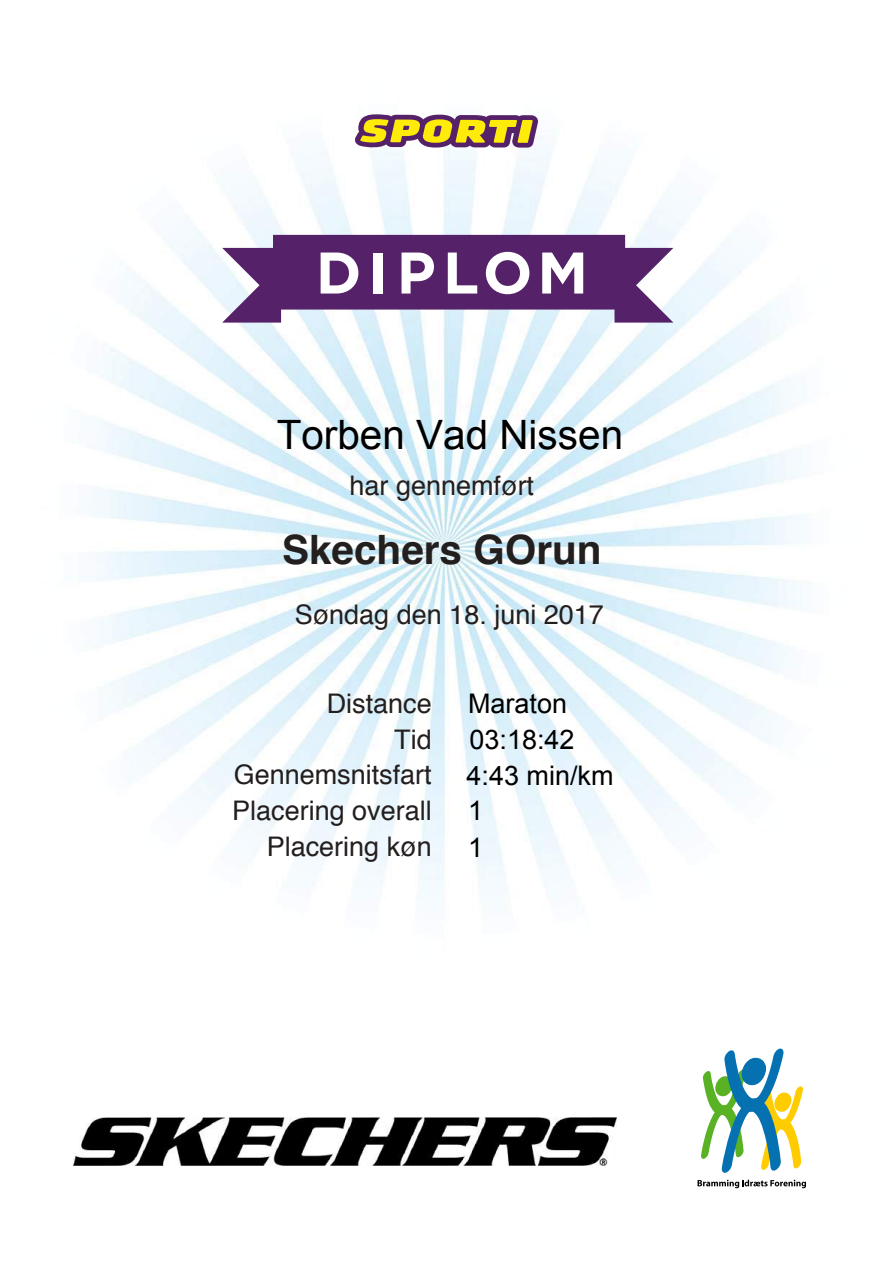
<style>
.page{position:relative;width:893px;height:1263px;background:#fff}
.page>*{position:absolute;margin:0;border:0;box-sizing:border-box;transform-origin:0 0}
.t1{font:700 58.5px "Gotham";letter-spacing:.12em;color:#fff}
.t2{font:40.5px "Arial";color:#000}
.t3{font:700 40.5px "Helvetica";color:#241f1f}
.t4{font:27px/36px "Helvetica";color:#241f1f;text-align:right}
.t5{font:27px/37.5px "Arial";color:#000}
</style>
<div class="page">
<img style="left:73px;top:121px;width:733px;height:1068px">
<svg style="left:355px;top:114px;width:183px;height:34px;background:#ae8e55"></svg>
<svg style="left:222px;top:235px;width:451px;height:88px;background:#764f87"></svg>
<svg style="left:698px;top:1180px;width:108px;height:8px"></svg>
<svg style="left:701px;top:1033px;width:102px;height:140px"></svg>
<img style="left:74px;top:1117px;width:543px;height:49px">
<h1 class="t1" style="left:316px;top:239px;width:274px">DIPLOM</h1>
<h2 class="t2" style="left:277px;top:413px;width:348px">Torben Vad Nissen</h2>
<p class="t4" style="left:350px;top:468px;width:186px">har gennemført</p>
<h2 class="t3" style="left:282px;top:517px;width:321px">Skechers GOrun</h2>
<p class="t4" style="left:295px;top:597px;width:311px">Søndag den 18. juni 2017</p>
<p class="t4" style="left:232px;top:686px;width:201px">Distance<br>Tid<br>Gennemsnitsfart<br>Placering overall<br>Placering køn</p>
<p class="t5" style="left:468px;top:685px;width:101px">Maraton</p>
<p class="t5" style="left:466px;top:722px;width:148px;line-height:36px">03:18:42<br>4:43 min/km</p>
<p class="t5" style="left:468px;top:791px;width:17px">1<br>1</p>
</div>
